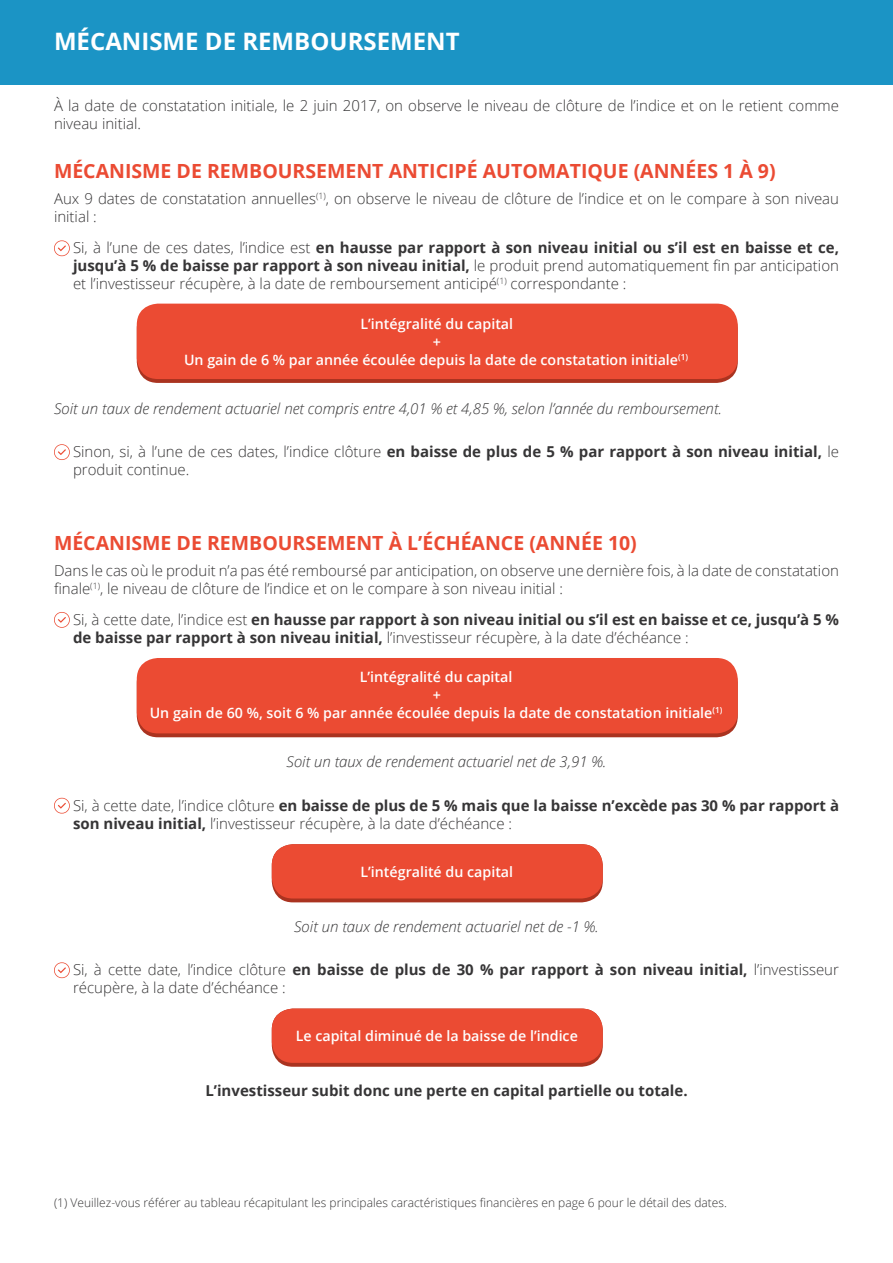
<style>
.page{position:relative;width:893px;height:1263px;background:#fff}
.page>*{position:absolute;margin:0;border:0;box-sizing:border-box;transform-origin:0 0}
.t1{font:700 24px "Open Sans";color:#fff}
.t2{font:700 19.5px "Open Sans";color:#eb4b33}
.t3{font:300 15px/18px "Open Sans";color:#363536}
.t4{font:700 15px/18px "Open Sans";color:#363536}
.t5{font:italic 300 15px "Open Sans";color:#363536}
.t6{font:600 14.25px/18px "Open Sans";color:#fff;text-align:center}
.t7{font:300 12px "Open Sans";color:#363536}
.s1{font-weight:700}
.s2{font-weight:300}
</style>
<div class="page">
<svg style="left:54px;top:240px;width:16px;height:16px"></svg>
<svg style="left:54px;top:444px;width:16px;height:16px"></svg>
<svg style="left:54px;top:612px;width:16px;height:16px"></svg>
<svg style="left:54px;top:798px;width:16px;height:15px"></svg>
<svg style="left:54px;top:962px;width:16px;height:16px"></svg>
<div style="left:137px;top:307px;width:601px;height:76px;background:#aa3320;border-radius:21px"></div>
<div style="left:137px;top:304px;width:601px;height:75px;background:#eb4b33;border-radius:21px"></div>
<svg style="left:272px;top:844px;width:331px;height:58px"></svg>
<div style="left:272px;top:844px;width:331px;height:54px;background:#eb4b33;border-radius:21px"></div>
<div style="left:272px;top:1008px;width:331px;height:59px;background:#aa3320;border-radius:21px"></div>
<div style="left:272px;top:1008px;width:331px;height:55px;background:#eb4b33;border-radius:21px"></div>
<div style="left:137px;top:662px;width:601px;height:75px;background:linear-gradient(to right,#ab3320,#aa3320);border-radius:21px"></div>
<div style="left:137px;top:658px;width:601px;height:75px;background:#eb4b33;border-radius:21px"></div>
<div style="left:0;top:0;width:893px;height:85px;background:#1b94c5"></div>
<h1 class="t1" style="left:54px;top:25px;width:407px">MÉCANISME DE REMBOURSEMENT</h1>
<p class="t3" style="left:54px;top:96px;width:786px">À la date de constatation initiale, le 2 juin 2017, on observe le niveau de clôture de l’indice et on le retient comme niveau initial.</p>
<h2 class="t2" style="left:54px;top:157px;width:723px">MÉCANISME DE REMBOURSEMENT ANTICIPÉ AUTOMATIQUE (ANNÉES 1 À 9)</h2>
<p class="t3" style="left:54px;top:190px;width:786px">Aux 9 dates de constatation annuelles<sup>(1)</sup>, on observe le niveau de clôture de l’indice et on le compare à son niveau initial :</p>
<p class="t3" style="left:73px;top:238px;width:767px;text-align:justify">Si, à l’une de ces dates, l’indice est <span class="s1">en hausse par rapport à son niveau initial ou s’il est en baisse et ce, jusqu’à 5 % de baisse par rapport à son niveau initial,</span> le produit prend automatiquement fin par anticipation et l’investisseur récupère, à la date de remboursement anticipé<sup>(1)</sup> correspondante :</p>
<p class="t6" style="left:184px;top:314px;width:505px">L’intégralité du capital<br>+<br>Un gain de 6 % par année écoulée depuis la date de constatation initiale<sup>(1)</sup></p>
<p class="t5" style="left:54px;top:398px;width:670px">Soit un taux de rendement actuariel net compris entre 4,01 % et 4,85 %, selon l’année du remboursement.</p>
<p class="t3" style="left:73px;top:442px;width:767px">Sinon, si, à l’une de ces dates, l’indice clôture <span class="s1">en baisse de plus de 5 % par rapport à son niveau initial,</span> le produit continue.</p>
<h2 class="t2" style="left:54px;top:529px;width:584px">MÉCANISME DE REMBOURSEMENT À L’ÉCHÉANCE (ANNÉE 10)</h2>
<p class="t3" style="left:54px;top:561px;width:786px">Dans le cas où le produit n’a pas été remboursé par anticipation, on observe une dernière fois, à la date de constatation finale<sup>(1)</sup>, le niveau de clôture de l’indice et on le compare à son niveau initial :</p>
<p class="t4" style="left:73px;top:610px;width:767px"><span class="s2">Si, à cette date, l’indice est</span> en hausse par rapport à son niveau initial ou s’il est en baisse et ce, jusqu’à 5 % de baisse par rapport à son niveau initial, <span class="s2">l’investisseur récupère, à la date d’échéance :</span></p>
<p class="t6" style="left:150px;top:667px;width:574px">L’intégralité du capital<br>+<br>Un gain de 60 %, soit 6 % par année écoulée depuis la date de constatation initiale<sup>(1)</sup></p>
<p class="t5" style="left:287px;top:751px;width:321px">Soit un taux de rendement actuariel net de 3,91 %.</p>
<p class="t4" style="left:73px;top:796px;width:767px"><span class="s2">Si, à cette date, l’indice clôture</span> en baisse de plus de 5 % mais que la baisse n’excède pas 30 % par rapport à son niveau initial, <span class="s2">l’investisseur récupère, à la date d’échéance :</span></p>
<p class="t6" style="left:360px;top:862px;width:154px">L’intégralité du capital</p>
<p class="t5" style="left:294px;top:916px;width:306px">Soit un taux de rendement actuariel net de -1 %.</p>
<p class="t3" style="left:73px;top:960px;width:767px">Si, à cette date, l’indice clôture <span class="s1">en baisse de plus de 30 % par rapport à son niveau initial,</span> l’investisseur récupère, à la date d’échéance :</p>
<p class="t6" style="left:296px;top:1027px;width:284px">Le capital diminué de la baisse de l’indice</p>
<p class="t4" style="left:205px;top:1081px;width:484px">L’investisseur subit donc une perte en capital partielle ou totale.</p>
<p class="t7" style="left:54px;top:1194px;width:674px">(1) Veuillez-vous référer au tableau récapitulant les principales caractéristiques financières en page 6 pour le détail des dates.</p>
</div>
